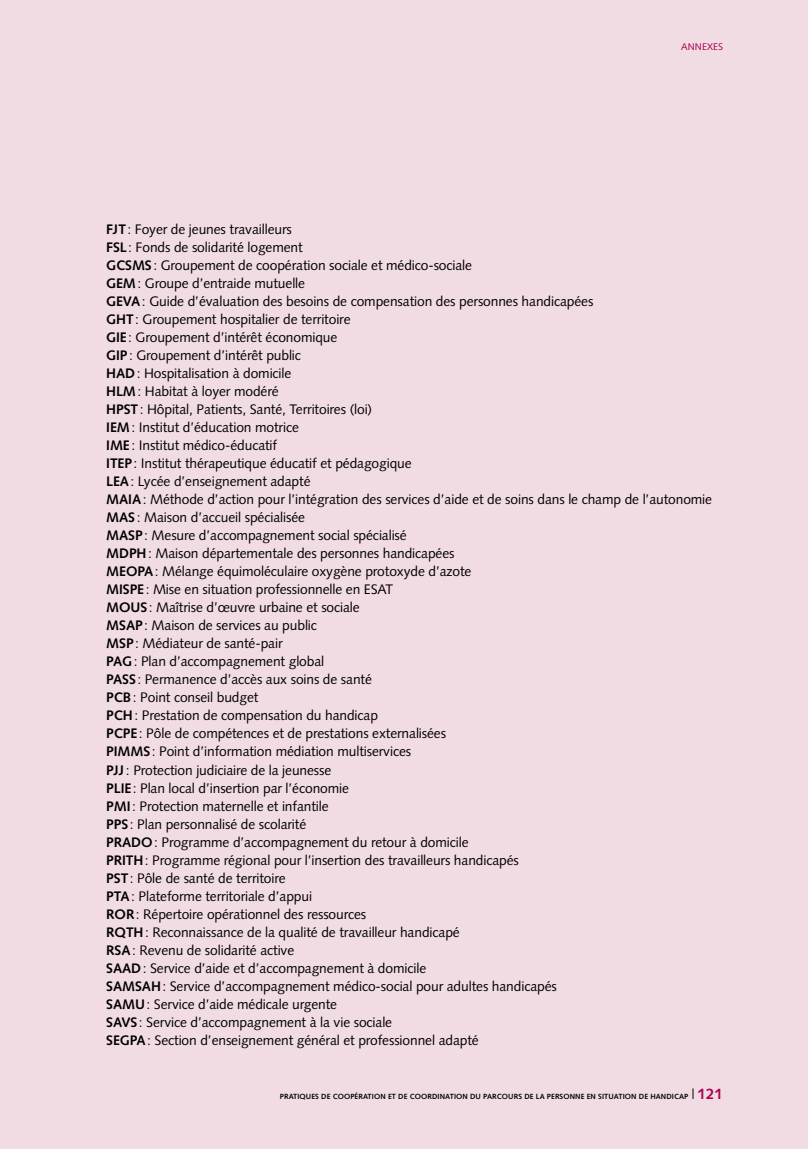
<style>
.page{position:relative;width:808px;height:1149px;background:#fff}
.page>*{position:absolute;margin:0;border:0;box-sizing:border-box;transform-origin:0 0}
.t1{font:13.8px/18px "Syntax LT Std";letter-spacing:-.01em;color:#000}
.t2{font:9.75px "Syntax LT Std";letter-spacing:.01em;color:#a8004f}
.t3{font:700 7.5px "Syntax LT Std";letter-spacing:.01em;color:#000}
.s1{font-weight:700}
.s2{font-size:15px;color:#a8004f}
</style>
<div class="page">
<div style="left:0;top:0;width:808px;height:1148px;background:#f2dce3"></div>
<p class="t2" style="left:681px;top:41px;width:43px">ANNEXES</p>
<p class="t1" style="left:106px;top:220px;width:607px"><span class="s1">FJT</span>: Foyer de jeunes travailleurs<br><span class="s1">FSL</span>: Fonds de solidarité logement<br><span class="s1">GCSMS</span>: Groupement de coopération sociale et médico-sociale<br><span class="s1">GEM</span>: Groupe d’entraide mutuelle<br><span class="s1">GEVA</span>: Guide d’évaluation des besoins de compensation des personnes handicapées<br><span class="s1">GHT</span>: Groupement hospitalier de territoire<br><span class="s1">GIE</span>: Groupement d’intérêt économique<br><span class="s1">GIP</span>: Groupement d’intérêt public<br><span class="s1">HAD</span>: Hospitalisation à domicile<br><span class="s1">HLM</span>: Habitat à loyer modéré<br><span class="s1">HPST</span>: Hôpital, Patients, Santé, Territoires (loi)<br><span class="s1">IEM</span>: Institut d’éducation motrice<br><span class="s1">IME</span>: Institut médico-éducatif<br><span class="s1">ITEP</span>: Institut thérapeutique éducatif et pédagogique<br><span class="s1">LEA</span>: Lycée d’enseignement adapté<br><span class="s1">MAIA</span>: Méthode d’action pour l’intégration des services d’aide et de soins dans le champ de l’autonomie <span class="s1">MAS</span>: Maison d’accueil spécialisée<br><span class="s1">MASP</span>: Mesure d’accompagnement social spécialisé<br><span class="s1">MDPH</span>: Maison départementale des personnes handicapées<br><span class="s1">MEOPA</span>: Mélange équimoléculaire oxygène protoxyde d’azote<br><span class="s1">MISPE</span>: Mise en situation professionnelle en ESAT<br><span class="s1">MOUS</span>: Maîtrise d’œuvre urbaine et sociale<br><span class="s1">MSAP</span>: Maison de services au public<br><span class="s1">MSP</span>: Médiateur de santé-pair<br><span class="s1">PAG</span>: Plan d’accompagnement global<br><span class="s1">PASS</span>: Permanence d’accès aux soins de santé<br><span class="s1">PCB</span>: Point conseil budget<br><span class="s1">PCH</span>: Prestation de compensation du handicap<br><span class="s1">PCPE</span>: Pôle de compétences et de prestations externalisées<br><span class="s1">PIMMS</span>: Point d’information médiation multiservices<br><span class="s1">PJJ</span>: Protection judiciaire de la jeunesse<br><span class="s1">PLIE</span>: Plan local d’insertion par l’économie<br><span class="s1">PMI</span>: Protection maternelle et infantile<br><span class="s1">PPS</span>: Plan personnalisé de scolarité<br><span class="s1">PRADO</span>: Programme d’accompagnement du retour à domicile<br><span class="s1">PRITH</span>: Programme régional pour l’insertion des travailleurs handicapés<br><span class="s1">PST</span>: Pôle de santé de territoire<br><span class="s1">PTA</span>: Plateforme territoriale d’appui<br><span class="s1">ROR</span>: Répertoire opérationnel des ressources<br><span class="s1">RQTH</span>: Reconnaissance de la qualité de travailleur handicapé<br><span class="s1">RSA</span>: Revenu de solidarité active<br><span class="s1">SAAD</span>: Service d’aide et d’accompagnement à domicile<br><span class="s1">SAMSAH</span>: Service d’accompagnement médico-social pour adultes handicapés<br><span class="s1">SAMU</span>: Service d’aide médicale urgente<br><span class="s1">SAVS</span>: Service d’accompagnement à la vie sociale<br><span class="s1">SEGPA</span>: Section d’enseignement général et professionnel adapté</p>
<p class="t3" style="left:280px;top:1091px;width:445px">PRATIQUES DE COOPÉRATION ET DE COORDINATION DU PARCOURS DE LA PERSONNE EN SITUATION DE HANDICAP <span class="s2">121</span></p>
</div>
